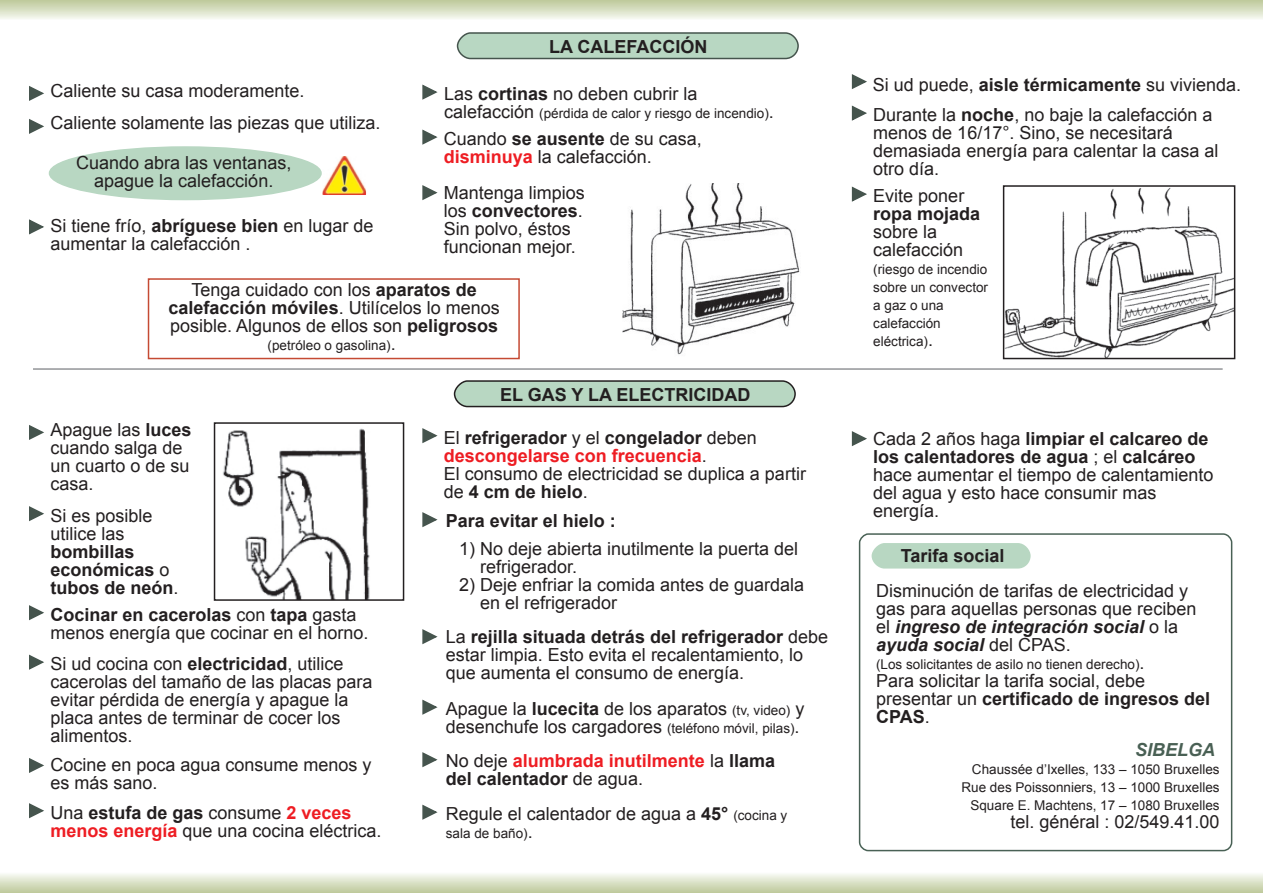
<style>
.page{position:relative;width:1263px;height:893px;background:#fff}
.page>*{position:absolute;margin:0;border:0;box-sizing:border-box;transform-origin:0 0}
.t1{font:18px/18px "Arial";color:#231f20}
.t2{font:700 18px/18px "Arial";color:#231f20}
.t3{font:700 18px/18px "Arial";letter-spacing:-.055em;color:#ee1d23}
.t4{font:18px/18px "Arial";letter-spacing:-.055em;color:#231f20}
.t5{font:700 18px "Arial";letter-spacing:-.11em;color:#231f20}
.t6{font:700 18px "Arial";letter-spacing:-.055em;color:#231f20}
.t7{font:italic 700 18px "Arial";letter-spacing:.03em;color:#496054}
.t8{font:13.5px/18px "Arial";color:#231f20}
.s1{font-weight:700}
.s2{font-size:18px}
.s3{font-weight:700;color:#ee1d23}
.s4{font-weight:400}
.s5{font-weight:400;color:#231f20}
.s6{color:#231f20}
.s7{font-size:13.5px}
.s8{font-weight:700;font-style:italic}
</style>
<div class="page">
<svg style="left:0;top:874px;width:1263px;height:19px;background:#d8dfc4"></svg>
<svg style="left:0;top:0;width:1263px;height:19px;background:#d8dfc3"></svg>
<svg style="left:858px;top:533px;width:375px;height:319px"></svg>
<div style="left:50px;top:147px;width:271px;height:53px;background:#b8d7c2;border-radius:50%"></div>
<div style="left:49px;top:146px;width:273px;height:54px;border:2px solid #b8d7c2;border-radius:50%"></div>
<svg style="left:456px;top:32px;width:343px;height:28px;background:#afcab8"></svg>
<img style="left:322px;top:156px;width:44px;height:39px">
<img style="left:1006px;top:188px;width:226px;height:168px">
<div style="left:1003px;top:185px;width:232px;height:174px;border:2px solid #231f20"></div>
<svg style="left:872px;top:543px;width:158px;height:26px;background:#bbd9c5"></svg>
<img style="left:622px;top:183px;width:178px;height:172px">
<div style="left:148px;top:278px;width:372px;height:81px;border:2px solid #c54a33"></div>
<svg style="left:29px;top:86px;width:15px;height:15px"></svg>
<svg style="left:29px;top:119px;width:15px;height:15px"></svg>
<svg style="left:422px;top:84px;width:15px;height:16px"></svg>
<svg style="left:422px;top:129px;width:15px;height:16px"></svg>
<svg style="left:851px;top:74px;width:16px;height:15px"></svg>
<svg style="left:851px;top:105px;width:16px;height:16px"></svg>
<svg style="left:29px;top:219px;width:15px;height:16px"></svg>
<svg style="left:422px;top:185px;width:15px;height:16px"></svg>
<svg style="left:851px;top:186px;width:16px;height:16px"></svg>
<svg style="left:453px;top:380px;width:343px;height:28px;background:#abc4b3"></svg>
<img style="left:223px;top:428px;width:147px;height:170px">
<div style="left:214px;top:422px;width:190px;height:179px;border:2px solid #231f20"></div>
<svg style="left:29px;top:425px;width:15px;height:15px"></svg>
<svg style="left:29px;top:506px;width:15px;height:16px"></svg>
<svg style="left:422px;top:699px;width:15px;height:16px"></svg>
<svg style="left:29px;top:605px;width:15px;height:16px"></svg>
<svg style="left:422px;top:428px;width:15px;height:16px"></svg>
<svg style="left:422px;top:512px;width:15px;height:16px"></svg>
<svg style="left:422px;top:629px;width:15px;height:16px"></svg>
<svg style="left:29px;top:654px;width:15px;height:16px"></svg>
<svg style="left:29px;top:758px;width:15px;height:15px"></svg>
<svg style="left:851px;top:431px;width:16px;height:15px"></svg>
<svg style="left:422px;top:804px;width:15px;height:16px"></svg>
<svg style="left:422px;top:752px;width:15px;height:16px"></svg>
<svg style="left:29px;top:803px;width:15px;height:16px"></svg>
<hr style="left:33px;top:368px;width:1190px;height:2px;background:#939598">
<p class="t2" style="left:549px;top:38px;width:161px">LA CALEFACCIÓN</p>
<p class="t1" style="left:50px;top:82px;width:256px">Calie nte s u cas a m ode ram e nte .</p>
<p class="t1" style="left:873px;top:70px;width:370px;line-height:30px">Si ud pue de , <span class="s1">ais le térm icam e nte</span> s u vivie nda.<br>Durante la <span class="s1">noch e</span> , no baje la cale facción a</p>
<p class="t1" style="left:873px;top:124px;width:358px">m e nos de 16/17°. Sino, s e ne ce s itará<br>de m as iada e ne rgía para cale ntarla cas a al otro día.</p>
<p class="t1" style="left:444px;top:85px;width:256px">Las <span class="s1">cortinas</span> no de be n cubrirla</p>
<p class="t8" style="left:444px;top:104px;width:331px"><span class="s2">cale facción</span> (pérdida de calory rie s go de ince ndio)<span class="s2">.</span></p>
<p class="t1" style="left:50px;top:113px;width:332px">Calie nte s olam e nte las pie z as q ue utiliz a.</p>
<p class="t1" style="left:76px;top:154px;width:218px;text-align:center">Cuando abra las ve ntanas , apague la cale facción.</p>
<p class="t1" style="left:444px;top:130px;width:261px">Cuando <span class="s1">s e aus e nte</span> de s u cas a, <span class="s3">dis m inuya</span> la cale facción.</p>
<p class="t1" style="left:444px;top:184px;width:141px">Mante nga lim pios los <span class="s1">conve ctore s</span> .<br>Sin polvo, és tos funcionan m e jor.</p>
<p class="t1" style="left:169px;top:281px;width:329px;text-align:center">Te nga cuidado con los <span class="s1">aparatos de<br>cale facción m óvile s</span> . Utilíce los lo m e nos pos ible . Algunos de e llos s on <span class="s1">pe ligros os</span></p>
<p class="t8" style="left:268px;top:336px;width:130px">(pe tróle o o gas olina)<span class="s2">.</span></p>
<p class="t1" style="left:873px;top:187px;width:96px">Evite pone r</p>
<p class="t2" style="left:873px;top:205px;width:109px">ropa m ojada</p>
<p class="t4" style="left:873px;top:223px;width:92px">s obre la cale facción</p>
<p class="t8" style="left:873px;top:260px;width:119px">(rie s go de ince ndio s obre un conve ctor a gaz o una<br>cale facción<br>e léctrica)<span class="s2">.</span></p>
<p class="t1" style="left:50px;top:217px;width:320px">Si tie ne frío, <span class="s1">abrígue s e bie n</span> e n lugarde aum e ntarla cale facción .</p>
<p class="t1" style="left:50px;top:421px;width:140px">Apague las <span class="s1">luce s </span>cuando s alga de un cuarto o de s u cas a.</p>
<p class="t2" style="left:500px;top:385px;width:251px">ELGAS Y LA ELECTRICIDAD</p>
<p class="t1" style="left:444px;top:428px;width:367px">El<span class="s1">re frige rador</span>y e l<span class="s1">conge lador</span>de be n<br><span class="s3">de s conge lars e con fre cue ncia</span>.<br>Elcons um o de e le ctricidad s e duplica a partir de <span class="s1">4 cm de h ielo</span>.</p>
<p class="t1" style="left:50px;top:506px;width:105px">Si e s pos ible utilice las</p>
<p class="t2" style="left:50px;top:542px;width:129px">bom billas<br>e conóm icas <span class="s4">o </span>tubos de ne ón<span class="s4">.</span></p>
<p class="t5" style="left:446px;top:511px;width:172px">Para e vitare lh ie lo :</p>
<p class="t1" style="left:480px;top:539px;width:331px;text-indent:-21px">1) No de je abie rta inutilm e nte la pue rta de l re frige rador.</p>
<p class="t1" style="left:480px;top:575px;width:327px;text-indent:-21px">2) De je e nfriarla com ida ante s de guardala e n e lre frige rador</p>
<p class="t1" style="left:50px;top:605px;width:320px"><span class="s1">Cocinare n cace rolas</span> con <span class="s1">tapa</span> gas ta m e nos e ne rgía q ue cocinare n e lh orno.</p>
<p class="t1" style="left:446px;top:628px;width:379px">La <span class="s1">re jilla s ituada de trás de lre frige rador</span>de be e s tarlim pia. Es to e vita e lre cale ntam ie nto, lo<br>q ue aum e nta e lcons um o de e ne rgía.</p>
<p class="t1" style="left:50px;top:655px;width:324px">Si ud cocina con <span class="s1">e le ctricidad</span>, utilice cace rolas de ltam año de las placas para e vitarpérdida de e ne rgía y apague la placa ante s de te rm inarde coce rlos<br>alim e ntos .</p>
<p class="t1" style="left:50px;top:755px;width:323px">Cocine e n poca agua cons um e m e nos y es más sano.</p>
<p class="t3" style="left:446px;top:752px;width:332px"><span class="s5">No de je</span> alum brada inutilm e nte <span class="s5">la</span> <span class="s6">llam a de lcale ntador</span><span class="s5">de agua.</span></p>
<p class="t1" style="left:50px;top:803px;width:333px">Una <span class="s1">e s tufa de gas</span> cons um e <span class="s3">2 ve ce s<br>m e nos e ne rgía</span> q ue una cocina e léctrica.</p>
<p class="t1" style="left:446px;top:805px;width:343px">Re gule e lcale ntadorde agua a <span class="s1">45°</span> <span class="s7">(cocina y</span></p>
<p class="t1" style="left:446px;top:700px;width:360px">Apague la <span class="s1">luce cita</span> de los aparatos <span class="s7">(tv, vide o)</span> y de s e nch ufe los cargadore s <span class="s7">(te léfono m óvil, pilas )</span>.</p>
<p class="t8" style="left:446px;top:824px;width:88px">s ala de baño)<span class="s2">.</span></p>
<p class="t1" style="left:873px;top:430px;width:342px">Cada 2 años h aga <span class="s1">lim piare lcalcare o de los cale ntadore s de agua</span> ;e l<span class="s1">calcáre o<br></span>h ace aum e ntare ltie m po de cale ntam ie nto de lagua y e s to h ace cons um irm as<br>e ne rgía.</p>
<p class="t6" style="left:901px;top:546px;width:116px">Tarifa s ocial</p>
<p class="t1" style="left:876px;top:581px;width:322px">Dis m inución de tarifas de e le ctricidad y gas para aq ue llas pe rs onas q ue re cibe n e l<span class="s8">ingre s o de inte gración s ocial</span>o la <span class="s8">ayuda s ocial</span>de lCPAS.</p>
<p class="t8" style="left:876px;top:655px;width:270px">(Los s olicitante s de as ilo no tie ne n de re ch o)<span class="s2">.</span></p>
<p class="t1" style="left:876px;top:671px;width:347px">Para s olicitarla tarifa s ocial, de be<br>pre s e ntarun <span class="s1">ce rtificado de ingre s os de l<br>CPAS</span>.</p>
<p class="t7" style="left:1135px;top:739px;width:82px">SIBELGA</p>
<p class="t8" style="left:961px;top:760px;width:257px;text-align:right">Ch aus s ée d’Ixe lle s , 133 – 1050 Bruxe lle s<br>Rue de s Pois s onnie rs , 13 – 1000 Bruxe lle s<br>Sq uare E. Mach te ns , 17 – 1080 Bruxe lle s</p>
<p class="t1" style="left:1010px;top:812px;width:211px">te l. général: 02/549 .41.00</p>
</div>
